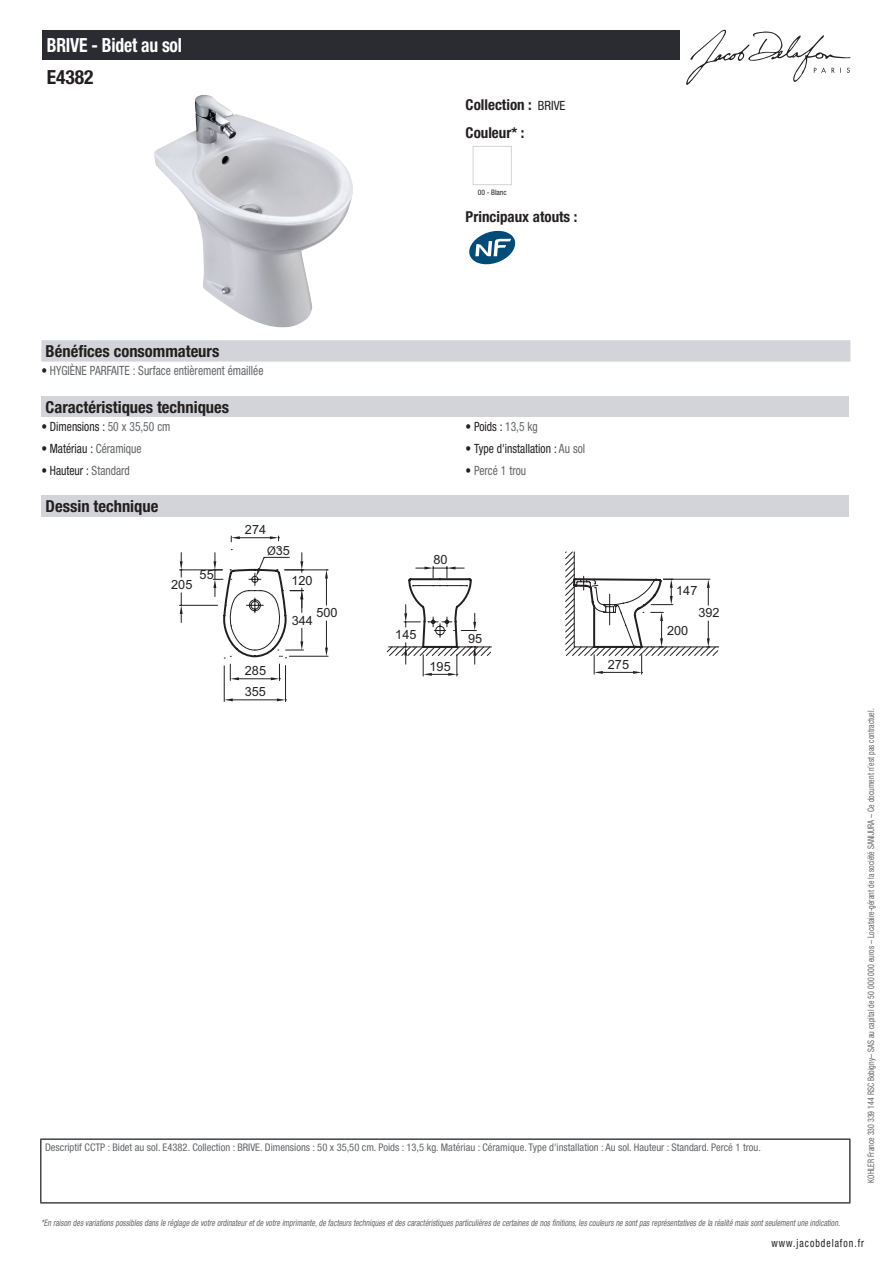
<style>
.page{position:relative;width:893px;height:1263px;background:#fff}
.page>*{position:absolute;margin:0;border:0;box-sizing:border-box;transform-origin:0 0}
.t1{font:700 condensed 19.5px "Helvetica Neue LT Std";letter-spacing:-.01em;color:#fff;scale:.9 1}
.t2{font:700 condensed 19.5px "Helvetica Neue LT Std";color:#231f20}
.t3{font:700 condensed 16.5px "Helvetica Neue LT Std";color:#231f20}
.t4{font:700 condensed 15px/27.8px "Helvetica Neue LT Std";color:#231f20}
.t5{font:condensed 12.75px "Helvetica Neue LT Std";color:#231f20;scale:.9 1}
.t6{font:condensed 12.75px "Helvetica Neue LT Std";color:#626568;scale:.9 1}
.t7{font:12.75px "Arial";color:#231f20}
.t8{font:condensed 11.25px "Helvetica Neue LT Std";letter-spacing:.1em;color:#231f20;scale:.87 1}
.t9{font:condensed 10.5px "Helvetica Neue LT Std";color:#626568}
.t10{font:italic condensed 9px "Helvetica Neue LT Std";color:#626568;scale:.87 1}
.t11{font:condensed 9px "Helvetica Neue LT Std";color:#626568;scale:.87 1}
.t12{font:condensed 7.5px "Helvetica Neue LT Std";color:#231f20}
.s1{font-weight:400;font-size:12.75px}
.s2{color:#231f20}
.s3{color:#626568}
.s4{font-family:"Myriad Pro"}
</style>
<div class="page">
<svg style="left:686px;top:30px;width:164px;height:55px"></svg>
<img style="left:154px;top:95px;width:199px;height:233px">
<div style="left:473px;top:146px;width:39px;height:39px;border:1px solid #d3d4da"></div>
<svg style="left:469px;top:231px;width:46px;height:33px"></svg>
<div style="left:41px;top:340px;width:809px;height:22px;background:#d3d4da"></div>
<div style="left:41px;top:396px;width:808px;height:21px;background:#d3d4da"></div>
<div style="left:41px;top:496px;width:808px;height:21px;background:#d3d4da"></div>
<hr style="left:224px;top:666px;width:1px;height:36px;background:#231f20">
<hr style="left:285px;top:666px;width:1px;height:36px;background:#231f20">
<hr style="left:233px;top:699px;width:44px;height:1px;background:#231f20">
<svg style="left:224px;top:698px;width:9px;height:3px"></svg>
<svg style="left:277px;top:698px;width:10px;height:3px"></svg>
<hr style="left:179px;top:605px;width:39px;height:1px;background:#231f20">
<hr style="left:179px;top:569px;width:43px;height:1px;background:#231f20">
<svg style="left:180px;top:593px;width:3px;height:29px"></svg>
<svg style="left:180px;top:553px;width:3px;height:24px"></svg>
<hr style="left:240px;top:537px;width:30px;height:1px;background:#231f20">
<svg style="left:231px;top:536px;width:9px;height:6px"></svg>
<svg style="left:270px;top:536px;width:10px;height:5px"></svg>
<svg style="left:213px;top:548px;width:506px;height:132px"></svg>
<div style="left:43px;top:30px;width:637px;height:30px;background:#2a2c32"></div>
<hr style="left:40px;top:1138px;width:810px;height:2px;background:#040503">
<hr style="left:40px;top:1140px;width:1px;height:62px;background:#040503">
<hr style="left:849px;top:1140px;width:1px;height:62px;background:#040503">
<hr style="left:40px;top:1202px;width:810px;height:1px;background:#040503">
<h1 class="t1" style="left:47px;top:33px;width:152px">BRIVE - Bidet au sol</h1>
<h1 class="t2" style="left:47px;top:65px;width:48px">E4382</h1>
<h3 class="t4" style="left:466px;top:90px;width:101px">Collection : <span class="s1">BRIVE<br></span>Couleur* :</h3>
<p class="t12" style="left:478px;top:188px;width:30px">00 - Blanc</p>
<h3 class="t4" style="left:466px;top:203px;width:113px">Principaux atouts :</h3>
<h2 class="t3" style="left:46px;top:341px;width:175px">Bénéfices consommateurs</h2>
<h3 class="t6" style="left:41px;top:363px;width:248px"><span class="s2">•</span> HYGIÈNE PARFAITE : Surface entièrement émaillée</h3>
<h2 class="t3" style="left:46px;top:397px;width:185px">Caractéristiques techniques</h2>
<h3 class="t5" style="left:41px;top:419px;width:145px">• Dimensions : <span class="s3">50 x 35,50 cm</span></h3>
<h3 class="t5" style="left:466px;top:419px;width:82px">• Poids : <span class="s3">13,5 kg</span></h3>
<h3 class="t5" style="left:41px;top:441px;width:113px">• Matériau : <span class="s3">Céramique</span></h3>
<h3 class="t5" style="left:466px;top:441px;width:134px">• Type d'installation : <span class="s3">Au sol</span></h3>
<h3 class="t5" style="left:41px;top:463px;width:100px">• Hauteur : <span class="s3">Standard</span></h3>
<h3 class="t6" style="left:466px;top:463px;width:69px"><span class="s2">•</span> Percé 1 trou</h3>
<h2 class="t3" style="left:46px;top:496px;width:114px">Dessin technique</h2>
<h3 class="t7" style="left:171px;top:576px;width:23px">205</h3>
<h3 class="t7" style="left:200px;top:566px;width:16px">55</h3>
<h3 class="t7" style="left:245px;top:521px;width:23px">274</h3>
<h3 class="t7" style="left:267px;top:542px;width:24px"><span class="s4">Ø</span>35</h3>
<h3 class="t7" style="left:291px;top:572px;width:23px">120</h3>
<h3 class="t7" style="left:245px;top:662px;width:23px">285</h3>
<h3 class="t7" style="left:245px;top:683px;width:23px">355</h3>
<h3 class="t7" style="left:316px;top:604px;width:23px">500</h3>
<h3 class="t7" style="left:292px;top:612px;width:23px">344</h3>
<h3 class="t7" style="left:433px;top:552px;width:16px">80</h3>
<h3 class="t7" style="left:395px;top:626px;width:23px">145</h3>
<h3 class="t7" style="left:430px;top:658px;width:23px">195</h3>
<h3 class="t7" style="left:468px;top:630px;width:16px">95</h3>
<h3 class="t7" style="left:608px;top:656px;width:23px">275</h3>
<h3 class="t7" style="left:676px;top:582px;width:23px">147</h3>
<h3 class="t7" style="left:667px;top:622px;width:23px">200</h3>
<h3 class="t7" style="left:698px;top:604px;width:23px">392</h3>
<p class="t9" style="left:45px;top:1141px;width:717px">Descriptif CCTP : Bidet au sol. E4382. Collection : BRIVE. Dimensions : 50 x 35,50 cm. Poids : 13,5 kg. Matériau : Céramique. Type d'installation : Au sol. Hauteur : Standard. Percé 1 trou.</p>
<p class="t11" style="left:866px;top:1183px;width:547px;rotate:-90deg">KOHLER France 330 339 144 RSC Bobigny– SAS au capital de 50 000 000 euros – Locataire-gérant de la société SANIJURA – Ce document n’est pas contractuel.</p>
<p class="t10" style="left:41px;top:1217px;width:922px">*En raison desvariationspossiblesdansle réglage de votre ordinateuretde votre imprimante,de facteurstechniquesetdescaractéristiquesparticulièresde certainesde nosfinitions,lescouleursne sontpasreprésentativesde la réalité maissontseulementune indication.</p>
<p class="t8" style="left:772px;top:1237px;width:108px">www.jacobdelafon.fr</p>
</div>
